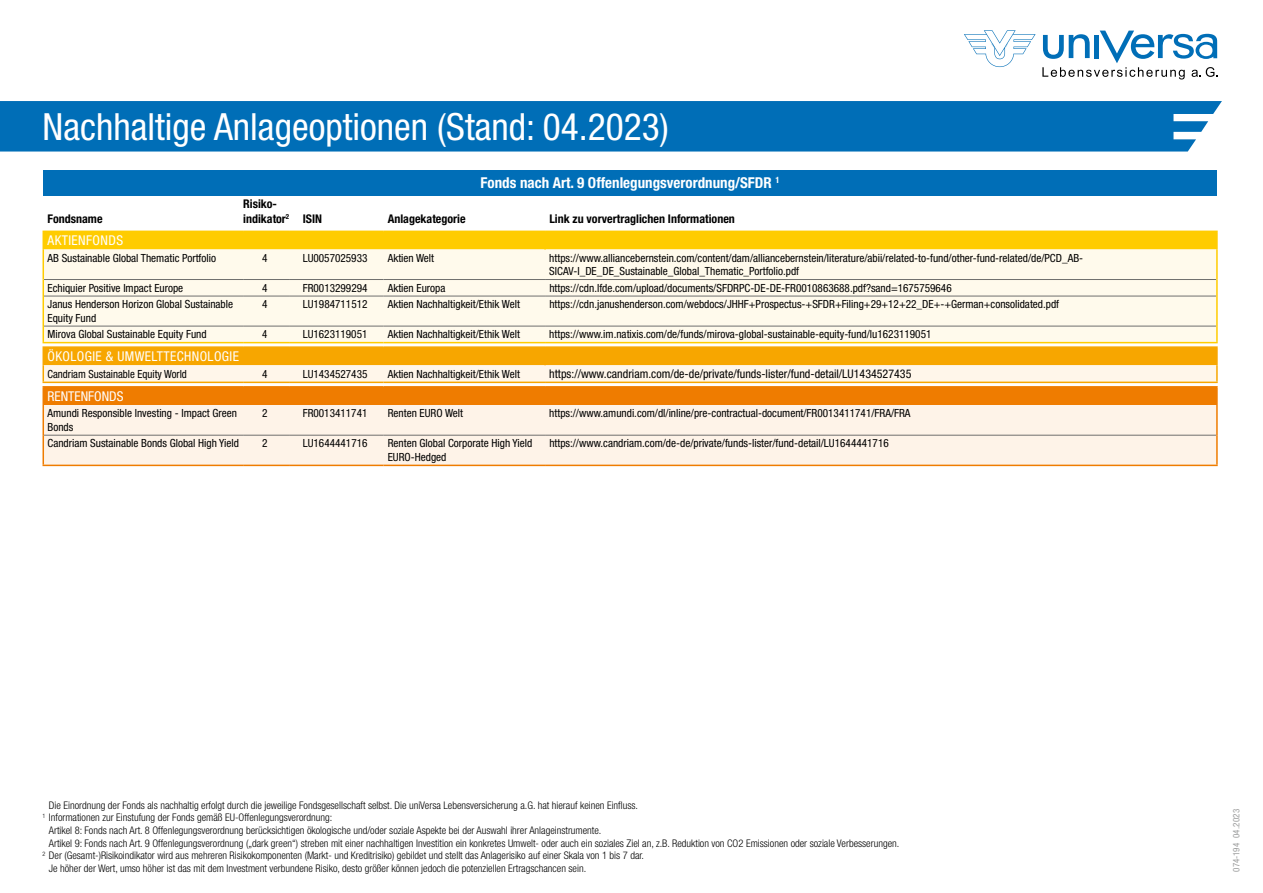
<style>
.page{position:relative;width:1263px;height:893px;background:#fff}
.page>*{position:absolute;margin:0;border:0;box-sizing:border-box;transform-origin:0 0}
.t1{font:condensed 37.5px "Helvetica Neue LT Std";color:#fff}
.t2{font:700 condensed 15px "Helvetica Neue LT Std";color:#fff}
.t3{font:condensed 13.5px "Helvetica Neue LT Std";letter-spacing:.03em;color:#fff}
.t4{font:condensed 13.5px "Helvetica Neue LT Std";color:#fff}
.t5{font:700 condensed 12px/14.4px "Helvetica Neue LT Std";color:#000}
.t6{font:condensed 12px "Helvetica Neue LT Std";color:#000}
.t7{font:condensed 11.25px/13.5px "Helvetica Neue LT Std";color:#000}
.t8{font:condensed 11.25px "Helvetica Neue LT Std";color:#000;scale:.96 1}
.t9{font:300 condensed 10.5px "Helvetica Neue LT Std";color:#000}
.t10{font:condensed 9px "Helvetica Neue LT Std";letter-spacing:.03em;color:#9c9d9d}
</style>
<div class="page">
<div style="left:0;top:101px;width:1222px;height:51px;background:#006eb7"></div>
<svg style="left:1042px;top:31px;width:175px;height:48px"></svg>
<svg style="left:964px;top:30px;width:71px;height:37px"></svg>
<div style="left:43px;top:170px;width:1174px;height:26px;background:#006eb7"></div>
<div style="left:44px;top:249px;width:1172px;height:77px;background:#fffaec"></div>
<div style="left:44px;top:405px;width:1172px;height:60px;background:#fef3e8"></div>
<hr style="left:44px;top:435px;width:199px;height:1px;background:#6f6f6e">
<hr style="left:243px;top:435px;width:47px;height:1px;background:#6f6f6e">
<hr style="left:290px;top:435px;width:93px;height:1px;background:#6f6f6e">
<hr style="left:383px;top:435px;width:162px;height:1px;background:#6f6f6e">
<hr style="left:545px;top:435px;width:671px;height:1px;background:#6f6f6e">
<hr style="left:44px;top:279px;width:199px;height:1px;background:#6f6f6e">
<hr style="left:243px;top:279px;width:47px;height:1px;background:#6f6f6e">
<hr style="left:290px;top:279px;width:93px;height:1px;background:#6f6f6e">
<hr style="left:383px;top:279px;width:162px;height:1px;background:#6f6f6e">
<hr style="left:545px;top:279px;width:671px;height:1px;background:#6f6f6e">
<hr style="left:44px;top:296px;width:199px;height:1px;background:#6f6f6e">
<hr style="left:243px;top:296px;width:47px;height:1px;background:#6f6f6e">
<hr style="left:290px;top:296px;width:93px;height:1px;background:#6f6f6e">
<hr style="left:383px;top:296px;width:162px;height:1px;background:#6f6f6e">
<hr style="left:545px;top:296px;width:671px;height:1px;background:#6f6f6e">
<div style="left:43px;top:231px;width:1175px;height:18px;background:#fc0"></div>
<hr style="left:43px;top:405px;width:1px;height:30px;background:#ef7c00">
<hr style="left:1216px;top:405px;width:2px;height:30px;background:#ef7c00">
<hr style="left:43px;top:435px;width:1px;height:30px;background:#ef7c00">
<hr style="left:1216px;top:435px;width:2px;height:30px;background:#ef7c00">
<hr style="left:43px;top:465px;width:200px;height:1px;background:#ef7c00">
<hr style="left:243px;top:465px;width:47px;height:1px;background:#ef7c00">
<hr style="left:290px;top:465px;width:93px;height:1px;background:#ef7c00">
<hr style="left:383px;top:465px;width:162px;height:1px;background:#ef7c00">
<hr style="left:545px;top:465px;width:673px;height:1px;background:#ef7c00">
<hr style="left:43px;top:249px;width:1px;height:30px;background:#fc0">
<hr style="left:1216px;top:249px;width:2px;height:30px;background:#fc0">
<svg style="left:43px;top:279px;width:1px;height:17px"></svg>
<svg style="left:1216px;top:279px;width:2px;height:17px"></svg>
<hr style="left:43px;top:296px;width:1px;height:30px;background:#fc0">
<hr style="left:1216px;top:296px;width:2px;height:30px;background:#fc0">
<svg style="left:43px;top:326px;width:1175px;height:79px;background:#f7c374"></svg>
<hr style="left:43px;top:342px;width:200px;height:1px;background:#fc0">
<hr style="left:243px;top:342px;width:47px;height:1px;background:#fc0">
<hr style="left:290px;top:342px;width:93px;height:1px;background:#fc0">
<hr style="left:383px;top:342px;width:162px;height:1px;background:#fc0">
<hr style="left:545px;top:342px;width:673px;height:1px;background:#fc0">
<h1 class="t1" style="left:43px;top:105px;width:628px">Nachhaltige Anlageoptionen (Stand: 04.2023)</h1>
<p class="t5" style="left:48px;top:211px;width:57px">Fondsname</p>
<p class="t5" style="left:243px;top:197px;width:80px">Risiko&shy;indikator<sup>2</sup> ISIN</p>
<h2 class="t2" style="left:481px;top:174px;width:301px">Fonds nach Art. 9 Offenlegungsverordnung/SFDR <sup>1</sup></h2>
<p class="t5" style="left:388px;top:211px;width:79px">Anlagekategorie</p>
<p class="t5" style="left:549px;top:211px;width:187px">Link zu vorvertraglichen Informationen</p>
<p class="t3" style="left:48px;top:233px;width:77px">AKTIENFONDS</p>
<p class="t7" style="left:48px;top:251px;width:170px">AB Sustainable Global Thematic Portfolio</p>
<p class="t7" style="left:262px;top:251px;width:7px">4</p>
<p class="t7" style="left:303px;top:251px;width:66px">LU0057025933</p>
<p class="t7" style="left:388px;top:251px;width:48px">Aktien Welt</p>
<p class="t7" style="left:549px;top:251px;width:535px">https://www.alliancebernstein.com/content/dam/alliancebernstein/literature/abii/related-to-fund/other-fund-related/de/PCD_AB-<br>SICAV-I_DE_DE_Sustainable_Global_Thematic_Portfolio.pdf</p>
<p class="t7" style="left:48px;top:281px;width:137px">Echiquier Positive Impact Europe</p>
<p class="t7" style="left:262px;top:281px;width:7px">4</p>
<p class="t7" style="left:303px;top:281px;width:66px">FR0013299294</p>
<p class="t7" style="left:388px;top:281px;width:59px">Aktien Europa</p>
<p class="t7" style="left:549px;top:281px;width:404px">https://cdn.lfde.com/upload/documents/SFDRPC-DE-DE-FR0010863688.pdf?sand=1675759646</p>
<p class="t7" style="left:48px;top:298px;width:187px">Janus Henderson Horizon Global Sustainable<br>Equity Fund</p>
<p class="t7" style="left:262px;top:298px;width:7px">4</p>
<p class="t7" style="left:303px;top:298px;width:66px">LU1984711512</p>
<p class="t7" style="left:388px;top:298px;width:134px">Aktien Nachhaltigkeit/Ethik Welt</p>
<p class="t7" style="left:549px;top:298px;width:511px">https://cdn.janushenderson.com/webdocs/JHHF+Prospectus-+SFDR+Filing+29+12+22_DE+-+German+consolidated.pdf</p>
<p class="t7" style="left:48px;top:328px;width:161px">Mirova Global Sustainable Equity Fund</p>
<p class="t8" style="left:262px;top:328px;width:7px">4</p>
<p class="t7" style="left:303px;top:328px;width:66px">LU1623119051</p>
<p class="t7" style="left:388px;top:328px;width:134px">Aktien Nachhaltigkeit/Ethik Welt</p>
<p class="t7" style="left:549px;top:328px;width:384px">https://www.im.natixis.com/de/funds/mirova-global-sustainable-equity-fund/lu1623119051</p>
<p class="t3" style="left:48px;top:348px;width:193px">ÖKOLOGIE &amp; UMWELTTECHNOLOGIE</p>
<p class="t8" style="left:48px;top:367px;width:147px">Candriam Sustainable Equity World</p>
<p class="t7" style="left:262px;top:367px;width:7px">4</p>
<p class="t7" style="left:303px;top:367px;width:66px">LU1434527435</p>
<p class="t7" style="left:388px;top:367px;width:134px">Aktien Nachhaltigkeit/Ethik Welt</p>
<p class="t6" style="left:549px;top:367px;width:364px">https://www.candriam.com/de-de/private/funds-lister/fund-detail/LU1434527435</p>
<p class="t4" style="left:48px;top:388px;width:78px">RENTENFONDS</p>
<p class="t7" style="left:48px;top:406px;width:191px">Amundi Responsible Investing - Impact Green<br>Bonds</p>
<p class="t7" style="left:262px;top:406px;width:7px">2</p>
<p class="t7" style="left:303px;top:406px;width:66px">FR0013411741</p>
<p class="t7" style="left:388px;top:406px;width:77px">Renten EURO Welt</p>
<p class="t7" style="left:549px;top:406px;width:363px">https://www.amundi.com/dl/inline/pre-contractual-document/FR0013411741/FRA/FRA</p>
<p class="t7" style="left:48px;top:437px;width:193px">Candriam Sustainable Bonds Global High Yield</p>
<p class="t7" style="left:262px;top:437px;width:7px">2</p>
<p class="t7" style="left:303px;top:437px;width:66px">LU1644441716</p>
<p class="t7" style="left:388px;top:437px;width:146px">Renten Global Corporate High Yield<br>EURO-Hedged</p>
<p class="t7" style="left:549px;top:437px;width:341px">https://www.candriam.com/de-de/private/funds-lister/fund-detail/LU1644441716</p>
<p class="t9" style="left:49px;top:799px;width:591px">Die Einordnung der Fonds als nachhaltig erfolgt durch die jeweilige Fondsgesellschaft selbst. Die uniVersa Lebensversicherung a.G. hat hierauf keinen Einfluss.</p>
<p class="t9" style="left:43px;top:812px;width:291px"><sup>1</sup> Informationen zur Einstufung der Fonds gemäß EU-Offenlegungsverordnung:</p>
<p class="t9" style="left:49px;top:824px;width:554px">Artikel 8: Fonds nach Art. 8 Offenlegungsverordnung berücksichtigen ökologische und/oder soziale Aspekte bei der Auswahl ihrer Anlageinstrumente.</p>
<p class="t9" style="left:49px;top:837px;width:852px">Artikel 9: Fonds nach Art. 9 Offenlegungsverordnung („dark green“) streben mit einer nachhaltigen Investition ein konkretes Umwelt- oder auch ein soziales Ziel an, z.B. Reduktion von CO2 Emissionen oder soziale Verbesserungen.</p>
<p class="t9" style="left:43px;top:849px;width:603px"><sup>2</sup> Der (Gesamt-)Risikoindikator wird aus mehreren Risikokomponenten (Markt- und Kreditrisiko) gebildet und stellt das Anlagerisiko auf einer Skala von 1 bis 7 dar.</p>
<p class="t9" style="left:49px;top:862px;width:539px">Je höher der Wert, umso höher ist das mit dem Investment verbundene Risiko, desto größer können jedoch die potenziellen Ertragschancen sein.</p>
<p class="t10" style="left:1231px;top:872px;width:65px;rotate:-90deg">074-194 04.2023</p>
</div>
